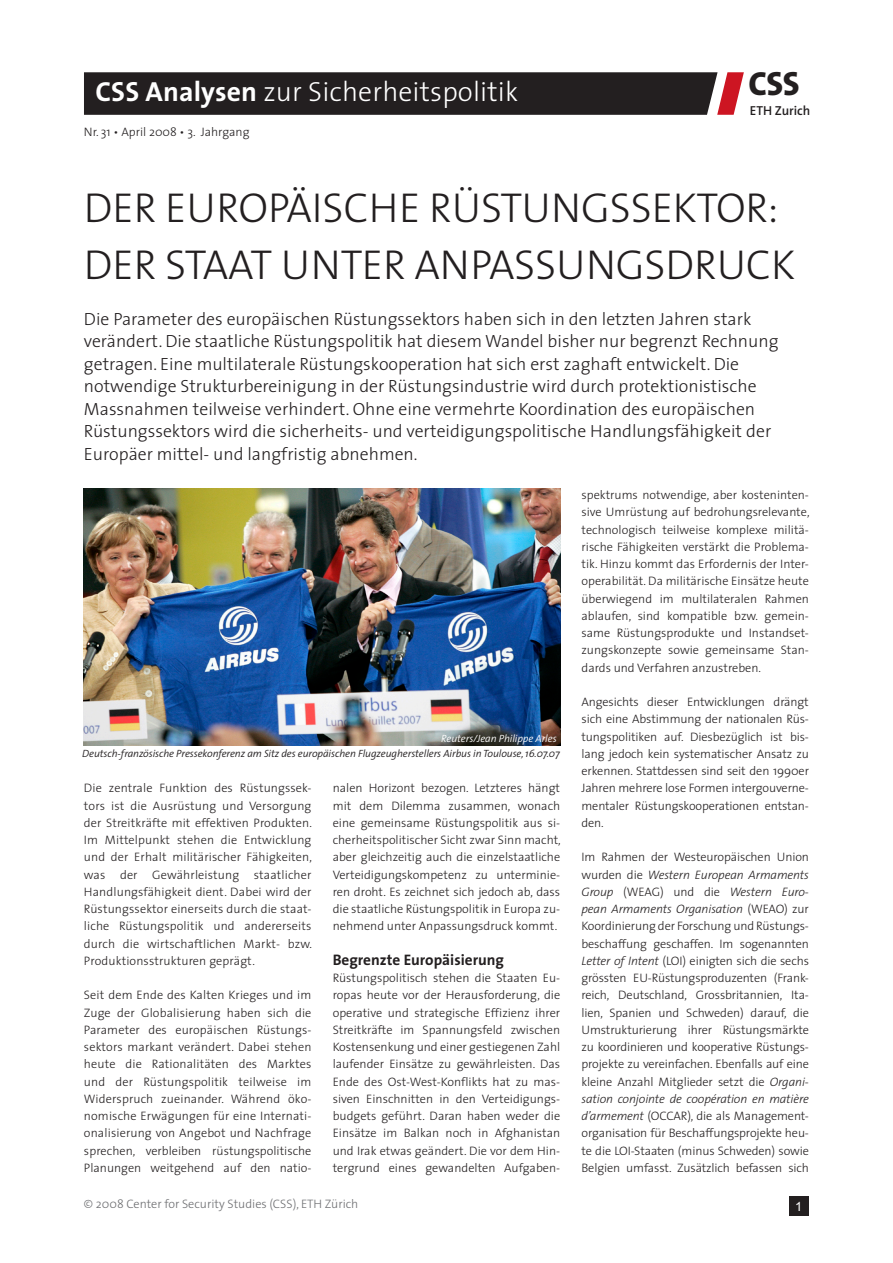
<style>
.page{position:relative;width:893px;height:1263px;background:#fff}
.page>*{position:absolute;margin:0;border:0;box-sizing:border-box;transform-origin:0 0}
._1_Haupttitel{font:300 42px "The Sans";letter-spacing:-.005em;color:#231f20}
.t1{font:800 33.75px "The Sans";color:#231f20}
.t2{font:300 27.75px "The Sans";letter-spacing:.005em;color:#fff}
._2_lead{font:300 17.7px/22.5px "The Sans";color:#231f20}
._5_Untertitel{font:700 15.3px "The Sans";color:#231f20}
.t3{font:600 13.05px "The Sans";color:#231f20}
._4_Text{font:300 12.3px/17.2px "The Sans";color:#231f20;text-align:justify}
.t4{font:300 12.3px "The Sans";color:#6c6d70}
._3_Bildlegende{font:italic 300 10.5px "The Sans";letter-spacing:-.01em;color:#231f20}
._3_Bildlegende-2{font:italic 300 10.5px "The Sans";letter-spacing:-.01em;color:#fff}
.s1{font-weight:700}
.s2{font-style:italic}
</style>
<div class="page">
<img style="left:84px;top:488px;width:476px;height:258px">
<div style="left:789px;top:1196px;width:20px;height:20px;background:#231f20"></div>
<svg style="left:84px;top:72px;width:660px;height:43px;background:#2e2627"></svg>
<p class="t2" style="left:95px;top:69px;width:424px"><span class="s1">CSS Analysen</span> zur Sicherheitspolitik</p>
<p class="_4_Text" style="left:84px;top:123px;width:167px">Nr. 31 • April 2008 • 3. Jahrgang</p>
<p class="t1" style="left:748px;top:55px;width:53px">CSS</p>
<p class="t3" style="left:750px;top:99px;width:62px">ETH Zurich</p>
<p class="_1_Haupttitel" style="left:84px;top:173px;width:696px">Der europäische Rüstungssektor:</p>
<p class="_1_Haupttitel" style="left:84px;top:230px;width:713px">Der Staat unter An passungsdruck</p>
<p class="_2_lead" style="left:84px;top:307px;width:696px">Die Parameter des europäischen Rüstungssektors haben sich in den letzten Jahren stark verändert. Die staatliche Rüstungspolitik hat diesem Wandel bisher nur begrenzt Rechnung getragen. E ine multilaterale Rüstungskooperation hat sich erst zaghaft entwickelt. Die notwendige Strukturbereinigung in der Rüstungsindustrie wird durch protektionistische Massnahmen teilweise verhindert. Ohne eine vermehrte Koordination des europäischen Rüstungssektors wird die sicherheits- und verteidigungspolitische Handlungsfähigkeit der E uropäer mittel- und langfristig abnehmen.</p>
<p class="_3_Bildlegende-2" style="left:441px;top:730px;width:117px">Reuters/Jean Philippe Arles</p>
<p class="_3_Bildlegende" style="left:82px;top:745px;width:479px">Deutsch-französische Pressekonferenz am Sitz des europäischen Flugzeugherstellers Airbus in Toulouse, 16.07.07</p>
<p class="_4_Text" style="left:84px;top:779px;width:230px">Die zentrale Funktion des Rüstungssek&shy;tors ist die Ausrüstung und Versorgung der Streitkräfte mit effektiven Produkten.<br>I m Mittelpunkt stehen die E ntwicklung und der E rhalt militärischer Fähigkeiten, was der Gewährleistung staatlicher Handlungsfähigkeit dient. Dabei wird der Rüstungssektor einerseits durch die staat&shy;liche Rüstungspolitik und andererseits durch die wirtschaftlichen Markt- bzw.<br>Produktionsstrukturen geprägt.</p>
<p class="_4_Text" style="left:84px;top:986px;width:229px">Seit dem E nde des Kalten Krieges und im Zuge der Globalisierung haben sich die Parameter des europäischen Rüstungs&shy;sektors markant verändert. Dabei stehen heute die Rationalitäten des Marktes und der Rüstungspolitik teilweise im Widerspruch zueinander. Während öko&shy;nomische E rwägungen für eine I nternati&shy;onalisierung von Angebot und Nachfrage sprechen, verbleiben rüstungspolitische Planungen weitgehend auf den natio-</p>
<p class="_4_Text" style="left:333px;top:779px;width:230px">nalen H orizont bezogen. Letzteres hängt mit dem Dilemma zusammen, wonach eine gemeinsame Rüstungspolitik aus si&shy;cherheitspolitischer Sicht zwar Sinn macht, aber gleichzeitig auch die einzelstaatliche Verteidigungskompetenz zu unterminie&shy;ren droht. Es zeichnet sich jedoch ab, dass die staatliche Rüstungspolitik in E uropa zu&shy;nehmend unter Anpassungsdruck kommt.</p>
<p class="_5_Untertitel" style="left:333px;top:947px;width:173px">Begrenzte Europäisierung</p>
<p class="_4_Text" style="left:333px;top:969px;width:229px">Rüstungspolitisch stehen die Staaten E u&shy;ropas heute vor der Herausforderung, die operative und strategische Effizienz ihrer Streitkräfte im Spannungsfeld zwischen Kostensenkung und einer gestiegenen Zahl laufender Einsätze zu gewährleisten. Das E nde des Ost-West-Konflikts hat zu mas&shy;siven Einschnitten in den Verteidigungs&shy;budgets geführt. Daran haben weder die Einsätze im Balkan noch in Afghanistan und I rak etwas geändert. Die vor dem H in&shy;tergrund eines gewandelten Aufgaben-</p>
<p class="t4" style="left:84px;top:1194px;width:225px">© 2008 Center for Security Studies (CSS), ETH</p>
<p class="t4" style="left:325px;top:1194px;width:35px">Zürich</p>
<p class="_4_Text" style="left:581px;top:486px;width:230px">spektrums notwendige, aber kosteninten&shy;sive U mrüstung auf bedrohungsrelevante, technologisch teilweise komplexe militä&shy;rische Fähigkeiten verstärkt die Problema&shy;tik. H inzu kommt das E rfordernis der I nter&shy;operabilität. Da militärische E insätze heute überwiegend im multilateralen Rahmen ablaufen, sind kompatible bzw. gemein&shy;same Rüstungsprodukte und I nstandset&shy;zungskonzepte sowie gemeinsame Stan&shy;dards und Verfahren anzustreben.</p>
<p class="_4_Text" style="left:581px;top:693px;width:229px">Angesichts dieser E ntwicklungen drängt sich eine Abstimmung der nationalen Rüs&shy;tungspolitiken auf. Diesbezüglich ist bis&shy;lang jedoch kein systematischer Ansatz zu erkennen. Stattdessen sind seit den 1990er Jahren mehrere lose Formen intergouverne&shy;mentaler Rüstungskooperationen entstan&shy;den.</p>
<p class="_4_Text" style="left:581px;top:848px;width:229px">I m Rahmen der Westeuropäischen U nion wurden die <span class="s2">Western European Armaments Group</span> (WEAG) und die <span class="s2">Western Euro&shy;pean Armaments Organisation</span> (WEAO) zur Koordinierung der Forschung und Rüstungs&shy;beschaffung geschaffen. I m sogenannten <span class="s2">Letter of Intent</span> (LOI) einigten sich die sechs grössten EU-Rüstungsproduzenten (Frank&shy;reich, Deutschland, Grossbritannien, Ita&shy;lien, Spanien und Schweden) darauf, die U mstrukturierung ihrer Rüstungsmärkte zu koordinieren und kooperative Rüstungs&shy;projekte zu vereinfachen. E benfalls auf eine kleine Anzahl Mitglieder setzt die <span class="s2">Organi&shy;sation conjointe de coopération en matière d’armement</span> (OCCAR), die als Management&shy;organisation für Beschaffungsprojekte heu&shy;te die LOI-Staaten (minus Schweden) sowie Belgien umfasst. Zusätzlich befassen sich</p>
</div>
